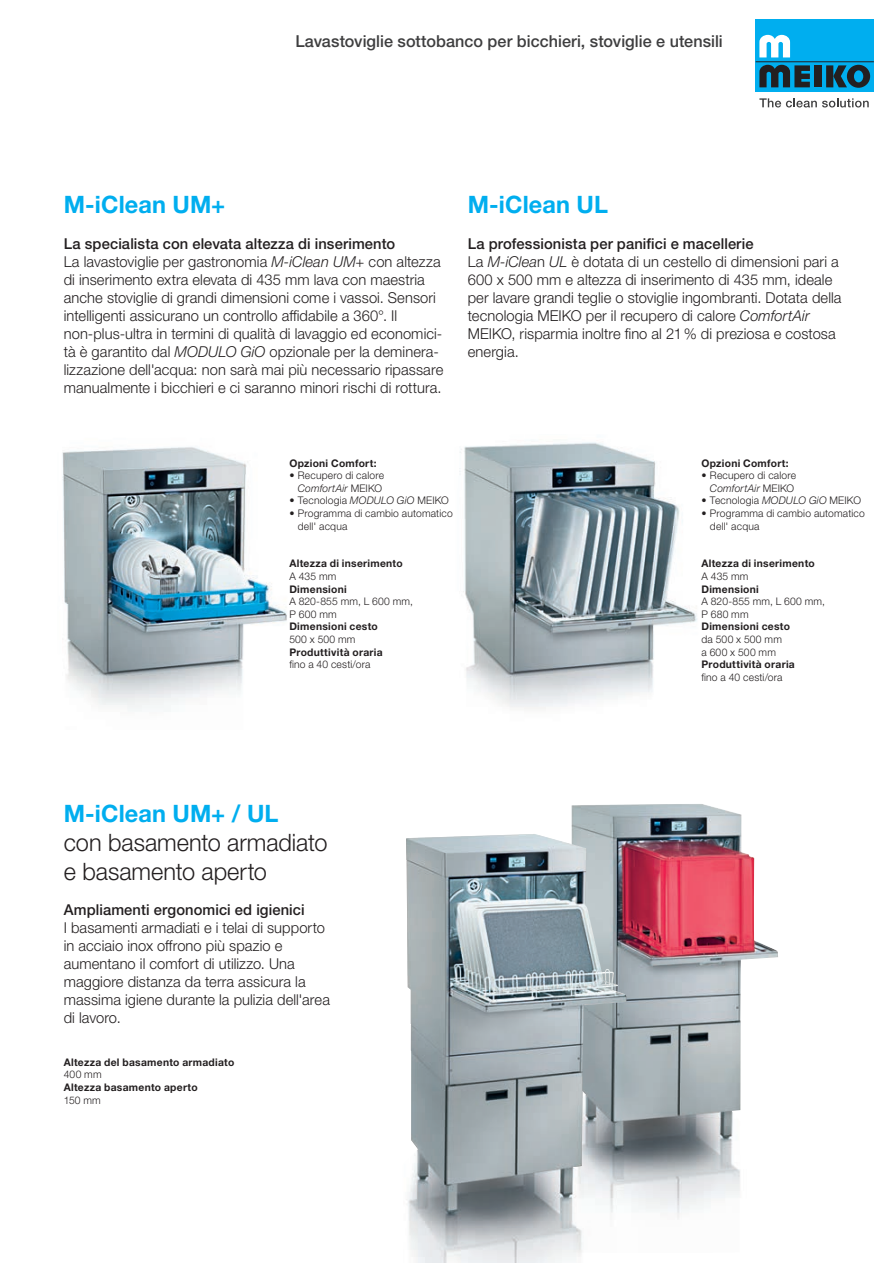
<style>
.page{position:relative;width:893px;height:1263px;background:#fff}
.page>*{position:absolute;margin:0;border:0;box-sizing:border-box;transform-origin:0 0}
.t1{font:300 24px/28.8px "Helvetica Neue LTW1 G";color:#231f20}
.t2{font:700 24px "Helvetica Neue LTW1 G";letter-spacing:.005em;color:#00aeef}
.t3{font:500 16.5px "Helvetica Neue LTW1 G";color:#3e3e3f}
.t4{font:300 15px/18px "Helvetica Neue LTW1 G";letter-spacing:.005em;color:#231f20}
.t5{font:500 15px "Helvetica Neue LTW1 G";letter-spacing:.005em;color:#231f20}
.t6{font:300 10.5px/12.6px "Helvetica Neue LTW1 G";letter-spacing:.02em;color:#231f20}
.t7{font:700 10.5px "Helvetica Neue LTW1 G";letter-spacing:.025em;color:#231f20}
.s1{font-weight:500}
.s2{font-style:italic}
</style>
<div class="page">
<div style="left:756px;top:19px;width:118px;height:72px;background:#00aeef"></div>
<div style="left:814px;top:65px;width:8px;height:22px;background:#231f20"></div>
<svg style="left:826px;top:65px;width:44px;height:23px"></svg>
<hr style="left:756px;top:61px;width:118px;height:1px;background:#231f20">
<svg style="left:759px;top:35px;width:31px;height:22px"></svg>
<svg style="left:759px;top:65px;width:51px;height:22px"></svg>
<svg style="left:759px;top:98px;width:110px;height:9px"></svg>
<img style="left:459px;top:442px;width:238px;height:267px">
<img style="left:62px;top:447px;width:225px;height:264px">
<img style="left:571px;top:804px;width:207px;height:415px">
<img style="left:408px;top:1214px;width:218px;height:49px">
<img style="left:406px;top:834px;width:220px;height:380px">
<p class="t3" style="left:295px;top:31px;width:429px">Lavastoviglie sottobanco per bicchieri, stoviglie e utensili</p>
<h1 class="t2" style="left:64px;top:190px;width:163px">M-iClean UM+</h1>
<p class="t4" style="left:64px;top:235px;width:381px"><span class="s1">La specialista con elevata altezza di inserimento<br></span>La lavastoviglie per gastronomia <span class="s2">M-iClean UM+</span> con altezza di inserimento extra elevata di 435 mm lava con maestria anche stoviglie di grandi dimensioni come i vassoi. Sensori intelligenti assicurano un controllo affidabile a 360°. Il non-plus-ultra in termini di qualità di lavaggio ed economici&shy;tà è garantito dal <span class="s2">MODULO GiO</span> opzionale per la deminera&shy;lizzazione dell'acqua: non sarà mai più necessario ripassare manualmente i bicchieri e ci saranno minori rischi di rottura.</p>
<h1 class="t2" style="left:468px;top:190px;width:142px">M-iClean UL</h1>
<p class="t4" style="left:468px;top:235px;width:375px"><span class="s1">La professionista per panifici e macellerie<br></span>La <span class="s2">M-iClea</span>n <span class="s2">UL</span> è dotata di un cestello di dimensioni pari a 600 x 500 mm e altezza di inserimento di 435 mm, ideale per lavare grandi teglie o stoviglie ingombranti. Dotata della tecnologia MEIKO per il recupero di calore <span class="s2">ComfortAir </span>MEIKO, risparmia inoltre fino al 21% di preziosa e costosa energia.</p>
<p class="t7" style="left:289px;top:456px;width:89px">Opzioni Comfort:</p>
<p class="t6" style="left:289px;top:469px;width:96px;text-align:right"><span class="s2">•</span> Recupero di calore<br><span class="s2">ComfortAir</span> MEIKO</p>
<p class="t6" style="left:289px;top:494px;width:161px">• Tecnologia <span class="s2">MODULO GiO</span> MEIKO</p>
<p class="t6" style="left:298px;top:507px;width:156px;text-indent:-8px"><span class="s2">•</span> Programma di cambio automatico dell' acqua</p>
<p class="t7" style="left:289px;top:557px;width:115px">Altezza di inserimento</p>
<p class="t6" style="left:289px;top:570px;width:49px">A 435 mm</p>
<p class="t7" style="left:289px;top:582px;width:59px">Dimensioni</p>
<p class="t6" style="left:289px;top:595px;width:125px">A 820-855 mm, L 600 mm,<br>P 600 mm</p>
<p class="t7" style="left:289px;top:620px;width:90px">Dimensioni cesto</p>
<p class="t6" style="left:289px;top:633px;width:68px">500 x 500 mm</p>
<p class="t7" style="left:289px;top:645px;width:95px">Produttività oraria</p>
<p class="t6" style="left:289px;top:658px;width:83px">fino a 40 cesti/ora</p>
<p class="t7" style="left:701px;top:456px;width:89px">Opzioni Comfort:</p>
<p class="t6" style="left:701px;top:469px;width:96px;text-align:right"><span class="s2">•</span> Recupero di calore<br><span class="s2">ComfortAir</span> MEIKO</p>
<p class="t6" style="left:701px;top:494px;width:161px">• Tecnologia <span class="s2">MODULO GiO</span> MEIKO</p>
<p class="t6" style="left:710px;top:507px;width:156px;text-indent:-8px"><span class="s2">•</span> Programma di cambio automatico dell' acqua</p>
<p class="t7" style="left:701px;top:557px;width:115px">Altezza di inserimento</p>
<p class="t6" style="left:701px;top:570px;width:49px">A 435 mm</p>
<p class="t7" style="left:701px;top:582px;width:59px">Dimensioni</p>
<p class="t6" style="left:701px;top:595px;width:125px">A 820-855 mm, L 600 mm,<br>P 680 mm</p>
<p class="t7" style="left:701px;top:620px;width:90px">Dimensioni cesto</p>
<p class="t6" style="left:701px;top:633px;width:82px">da 500 x 500 mm a 600 x 500 mm</p>
<p class="t7" style="left:701px;top:658px;width:95px">Produttività oraria</p>
<p class="t6" style="left:701px;top:671px;width:83px">fino a 40 cesti/ora</p>
<h1 class="t2" style="left:64px;top:798px;width:216px">M-iClean UM+ / UL</h1>
<h1 class="t1" style="left:64px;top:828px;width:265px">con basamento armadiato e basamento aperto</h1>
<p class="t5" style="left:64px;top:901px;width:242px">Ampliamenti ergonomici ed igienici</p>
<p class="t4" style="left:64px;top:919px;width:268px">I basamenti armadiati e i telai di supporto in acciaio inox offrono più spazio e aumentano il comfort di utilizzo. Una maggiore distanza da terra assicura la massima igiene durante la pulizia dell'area di lavoro.</p>
<p class="t7" style="left:64px;top:1055px;width:172px">Altezza del basamento armadiato</p>
<p class="t6" style="left:64px;top:1068px;width:39px">400 mm</p>
<p class="t7" style="left:64px;top:1081px;width:135px">Altezza basamento aperto</p>
<p class="t6" style="left:64px;top:1093px;width:38px">150 mm</p>
</div>
